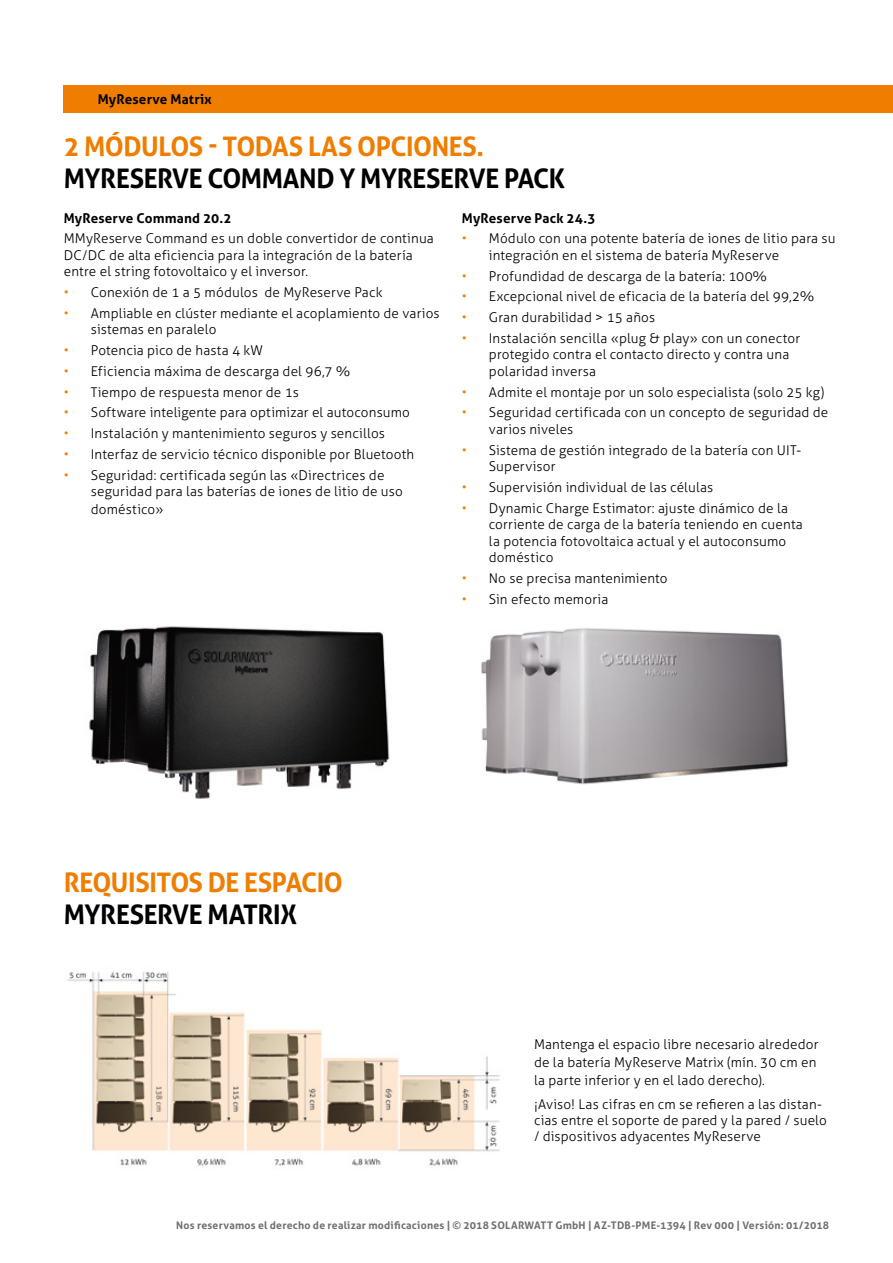
<style>
.page{position:relative;width:893px;height:1263px;background:#fff}
.page>*{position:absolute;margin:0;border:0;box-sizing:border-box;transform-origin:0 0}
.t1{font:700 27px "Aller";letter-spacing:-.02em;color:#ef7d00}
.t2{font:700 27px "Aller";letter-spacing:-.015em;color:#000}
.t3{font:300 13.5px/16.5px "Aller";letter-spacing:.01em;color:#000}
.t4{font:700 13.5px "Aller";letter-spacing:.015em;color:#000}
.t5{font:700 10.5px "Aller";letter-spacing:.02em;color:#706f6f}
.s1{color:#ef7d00}
</style>
<div class="page">
<img style="left:89px;top:626px;width:301px;height:173px">
<img style="left:481px;top:628px;width:308px;height:157px">
<img style="left:67px;top:971px;width:433px;height:195px">
<div style="left:64px;top:85px;width:829px;height:27px;background:#ef7d00"></div>
<p class="t4" style="left:98px;top:90px;width:115px">MyReserve Matrix</p>
<h1 class="t1" style="left:64px;top:130px;width:422px">2 MÓDULOS - TODAS LAS OPCIONES.</h1>
<h1 class="t2" style="left:64px;top:162px;width:503px">MYRESERVE COMMAND Y MYRESERVE PACK</h1>
<p class="t4" style="left:64px;top:209px;width:169px">MyReserve Command 20.2</p>
<p class="t3" style="left:64px;top:230px;width:371px">MMyReserve Command es un doble convertidor de continua<br>DC/DC de alta eficiencia para la integración de la batería entre el string fotovoltaico y el inversor.</p>
<p class="t3" style="left:64px;top:284px;width:320px"><span class="s1">•</span> Conexión de 1 a 5 módulos de MyReserve Pack</p>
<p class="t3" style="left:91px;top:305px;width:350px;text-indent:-27px"><span class="s1">•</span> Ampliable en clúster mediante el acoplamiento de varios sistemas en paralelo</p>
<p class="t3" style="left:64px;top:342px;width:201px"><span class="s1">•</span> Potencia pico de hasta 4 kW</p>
<p class="t3" style="left:64px;top:363px;width:288px"><span class="s1">•</span> Eficiencia máxima de descarga del 96,7 %</p>
<p class="t3" style="left:64px;top:384px;width:237px"><span class="s1">•</span> Tiempo de respuesta menor de 1s</p>
<p class="t3" style="left:64px;top:404px;width:348px"><span class="s1">•</span> Software inteligente para optimizar el autoconsumo</p>
<p class="t3" style="left:64px;top:425px;width:323px"><span class="s1">•</span> Instalación y mantenimiento seguros y sencillos</p>
<p class="t3" style="left:64px;top:446px;width:352px"><span class="s1">•</span> Interfaz de servicio técnico disponible por Bluetooth</p>
<p class="t3" style="left:91px;top:467px;width:313px;text-indent:-27px"><span class="s1">•</span> Seguridad: certificada según las «Directrices de seguridad para las baterías de iones de litio de uso</p>
<p class="t3" style="left:91px;top:501px;width:74px">doméstico»</p>
<p class="t4" style="left:462px;top:209px;width:135px">MyReserve Pack 24.3</p>
<p class="t3" style="left:489px;top:230px;width:348px;text-indent:-27px"><span class="s1">•</span> Módulo con una potente batería de iones de litio para su integración en el sistema de batería MyReserve</p>
<p class="t3" style="left:462px;top:267px;width:307px"><span class="s1">•</span> Profundidad de descarga de la batería: 100 %</p>
<p class="t3" style="left:462px;top:288px;width:354px"><span class="s1">•</span> Excepcional nivel de eficacia de la batería del 99,2 %</p>
<p class="t3" style="left:462px;top:309px;width:195px"><span class="s1">•</span> Gran durabilidad &gt; 15 años</p>
<p class="t3" style="left:489px;top:330px;width:313px;text-indent:-27px"><span class="s1">•</span> Instalación sencilla «plug &amp; play» con un conector protegido contra el contacto directo y contra una polaridad inversa</p>
<p class="t3" style="left:462px;top:383px;width:364px"><span class="s1">•</span> Admite el montaje por un solo especialista (solo 25 kg)</p>
<p class="t3" style="left:489px;top:404px;width:341px;text-indent:-27px"><span class="s1">•</span> Seguridad certificada con un concepto de seguridad de varios niveles</p>
<p class="t3" style="left:489px;top:441px;width:314px;text-indent:-27px"><span class="s1">•</span> Sistema de gestión integrado de la batería con UIT-<br>Supervisor</p>
<p class="t3" style="left:462px;top:479px;width:253px"><span class="s1">•</span> Supervisión individual de las células</p>
<p class="t3" style="left:489px;top:499px;width:315px;text-indent:-27px"><span class="s1">•</span> Dynamic Charge Estimator: ajuste dinámico de la corriente de carga de la batería teniendo en cuenta la potencia fotovoltaica actual y el autoconsumo doméstico</p>
<p class="t3" style="left:462px;top:570px;width:207px"><span class="s1">•</span> No se precisa mantenimiento</p>
<p class="t3" style="left:462px;top:590px;width:148px"><span class="s1">•</span> Sin efecto memoria</p>
<h1 class="t1" style="left:64px;top:865px;width:281px">REQUISITOS DE ESPACIO</h1>
<h1 class="t2" style="left:64px;top:898px;width:235px">MYRESERVE MATRIX</h1>
<p class="t3" style="left:534px;top:1035px;width:286px;line-height:18px">Mantenga el espacio libre necesario alrededor de la batería MyReserve Matrix (mín. 30 cm en la parte inferior y en el lado derecho).</p>
<p class="t3" style="left:534px;top:1096px;width:294px">¡Aviso! Las cifras en cm se refieren a las distan&shy;cias entre el soporte de pared y la pared / suelo / dispositivos adyacentes MyReserve</p>
<p class="t5" style="left:176px;top:1218px;width:654px">Nos reservamos el derecho de realizar modificaciones | © 2018 SOLARWATT GmbH | AZ-TDB-PME-1394 | Rev 000 | Versión: 01/2018</p>
</div>
